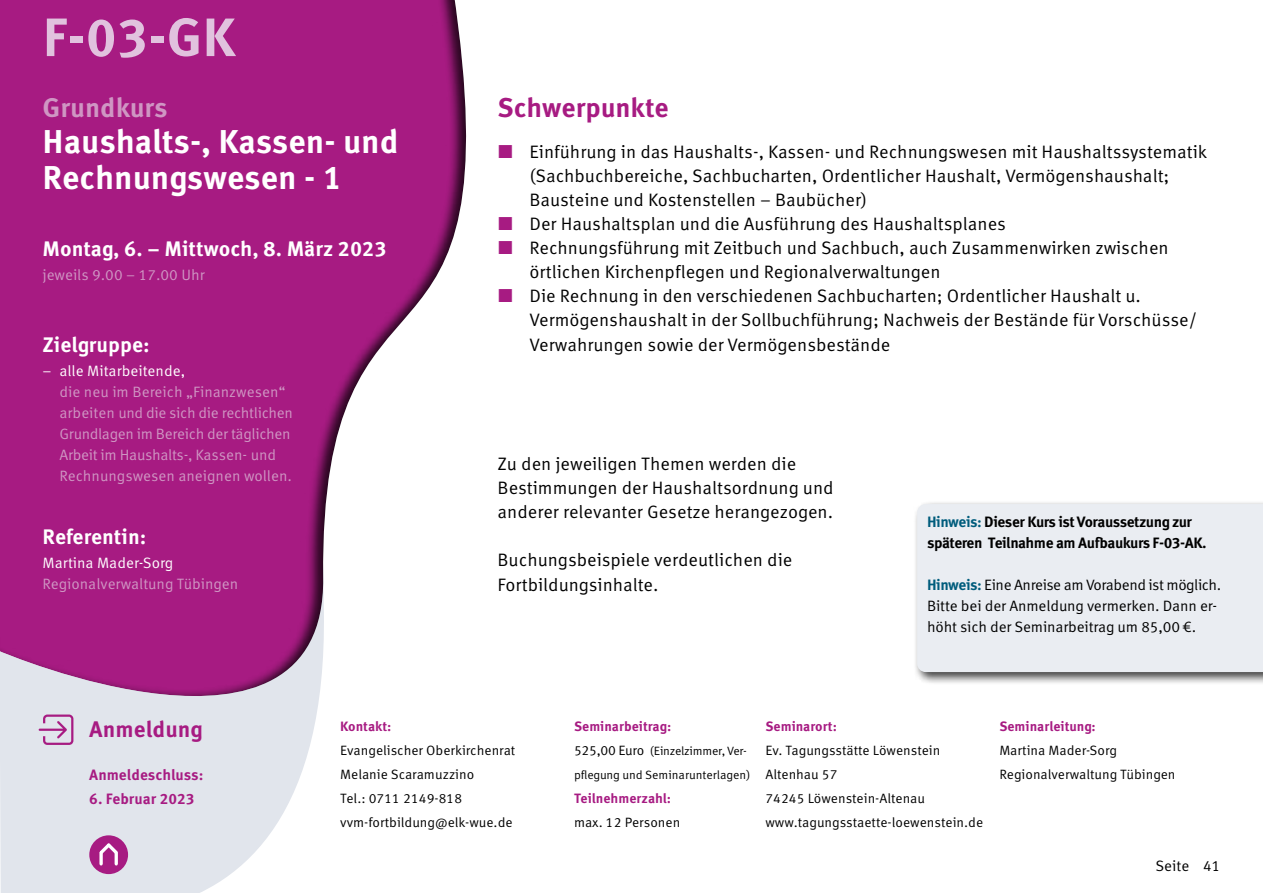
<style>
.page{position:relative;width:1263px;height:893px;background:#fff}
.page>*{position:absolute;margin:0;border:0;box-sizing:border-box;transform-origin:0 0}
.t1{font:700 54px "Meta Correspondence Pro";color:#e1c2de}
.t2{font:700 33px/36px "Meta Correspondence Pro";letter-spacing:-.005em;color:#fff}
.t3{font:700 27px "Meta Correspondence Pro";letter-spacing:-.005em;color:#a71b82}
.t4{font:700 27px "Meta Correspondence Pro";letter-spacing:-.01em;color:#cf96c3}
.t5{font:700 22.5px "Meta Correspondence Pro";color:#a71b82}
.t6{font:700 21px "Meta Correspondence Pro";color:#fff}
.t7{font:18px/24.2px "Meta Correspondence Pro";color:#000}
.t8{font:15px/21px "Meta Correspondence Pro";letter-spacing:-.005em;color:#cf96c3}
.t9{font:15px/21px "Meta Correspondence Pro";letter-spacing:-.01em;color:#000}
.t10{font:700 15px/21px "Meta Correspondence Pro";letter-spacing:-.035em;color:#000}
.t11{font:15px "Meta Correspondence Pro";color:#fff}
.t12{font:700 15px "Meta Correspondence Pro";color:#a71b82}
.t13{font:13.5px/24px "Meta Correspondence Pro";color:#000}
.t14{font:700 13.5px "Meta Correspondence Pro";color:#a71b82}
.t15{font:12px/24px "Meta Correspondence Pro";letter-spacing:-.02em;color:#000}
.s1{color:#005c7c}
.s2{font-weight:700;color:#005c7c}
.s3{font-size:13.5px}
</style>
<div class="page">
<svg style="left:0;top:696px;width:319px;height:197px;background:#e4e7ee"></svg>
<div style="left:0;top:0;width:480px;height:696px;background:#000;opacity:.75"></div>
<div style="left:90px;top:836px;width:37px;height:37px;background:#a71b82;border-radius:50%"></div>
<div style="left:89px;top:835px;width:39px;height:39px;border:2px solid #a71b82;border-radius:50%"></div>
<svg style="left:96px;top:842px;width:25px;height:25px"></svg>
<svg style="left:97px;top:840px;width:23px;height:24px"></svg>
<svg style="left:39px;top:714px;width:34px;height:31px"></svg>
<div style="left:914px;top:501px;width:349px;height:184px;background:#000;opacity:.75"></div>
<div style="left:917px;top:504px;width:346px;height:168px;background:#eaedf2"></div>
<h1 class="t1" style="left:43px;top:-5px;width:195px">F-03-GK</h1>
<h3 class="t4" style="left:43px;top:86px;width:127px">Grundkurs</h3>
<h2 class="t2" style="left:43px;top:121px;width:358px">Haushalts-, Kassen- und<br>Rechnungswesen - 1</h2>
<p class="t6" style="left:43px;top:232px;width:346px">Montag, 6. – Mittwoch, 8. März 2023</p>
<p class="t8" style="left:43px;top:263px;width:164px">jeweils 9.00 – 17.00 Uhr</p>
<p class="t6" style="left:43px;top:328px;width:109px">Zielgruppe:</p>
<p class="t11" style="left:43px;top:359px;width:144px">– alle Mitarbeitende,</p>
<p class="t8" style="left:60px;top:380px;width:235px">die neu im Bereich „Finanzwesen“ arbeiten und die sich die rechtlichen Grundlagen im Bereich der täglichen Arbeit im Haushalts-, Kassen- und Rechnungswesen aneignen wollen.</p>
<p class="t6" style="left:43px;top:520px;width:105px">Referentin:</p>
<p class="t11" style="left:43px;top:551px;width:132px">Martina Mader-Sorg</p>
<p class="t8" style="left:43px;top:572px;width:197px">Regionalverwaltung Tübingen</p>
<h3 class="t3" style="left:497px;top:86px;width:173px">Schwerpunkte</h3>
<p class="t7" style="left:529px;top:138px;width:679px">Einführung in das Haushalts-, Kassen- und Rechnungswesen mit Haushaltssystematik (Sachbuchbereiche, Sachbucharten, Ordentlicher Haushalt, Vermögenshaushalt; Bausteine und Kostenstellen – Baubücher)<br>Der Haushaltsplan und die Ausführung des Haushaltsplanes<br>Rechnungsführung mit Zeitbuch und Sachbuch, auch Zusammenwirken zwischen örtlichen Kirchenpflegen und Regionalverwaltungen<br>Die Rechnung in den verschiedenen Sachbucharten; Ordentlicher Haushalt u.<br>Vermögenshaushalt in der Sollbuchführung; Nachweis der Bestände für Vorschüsse/ Verwahrungen sowie der Vermögensbestände</p>
<p class="t7" style="left:497px;top:450px;width:338px">Zu den jeweiligen Themen werden die<br>Bestimmungen der Haushaltsordnung und anderer relevanter Gesetze herangezogen.</p>
<p class="t7" style="left:497px;top:545px;width:296px;line-height:25.5px">Buchungsbeispiele verdeutlichen die<br>Fortbildungsinhalte.</p>
<p class="t10" style="left:927px;top:511px;width:281px"><span class="s1">Hinweis:</span> Dieser Kurs ist Voraussetzung zur späteren Teilnahme am Aufbaukurs F-03-AK.</p>
<p class="t9" style="left:927px;top:574px;width:296px"><span class="s2">Hinweis:</span> Eine Anreise am Vorabend ist möglich.<br>Bitte bei der Anmeldung vermerken. Dann er&shy;höht sich der Seminarbeitrag um 85,00 €.</p>
<p class="t5" style="left:89px;top:711px;width:115px">Anmeldung</p>
<p class="t14" style="left:340px;top:715px;width:53px">Kontakt:</p>
<p class="t13" style="left:340px;top:737px;width:177px">Evangelischer Oberkirchenrat<br>Melanie Scaramuzzino<br>Tel.: 0711 2149-818 vvm-fortbildung@elk-wue.de</p>
<p class="t12" style="left:89px;top:763px;width:116px">Anmeldeschluss:</p>
<p class="t12" style="left:89px;top:787px;width:107px">6. Februar 2023</p>
<p class="t14" style="left:574px;top:715px;width:99px">Seminarbeitrag:</p>
<p class="t15" style="left:574px;top:738px;width:178px"><span class="s3">525,00 Euro</span> (Einzelzimmer, Ver&shy;pflegung und Seminarunterlagen)</p>
<p class="t14" style="left:574px;top:787px;width:99px">Teilnehmerzahl:</p>
<p class="t13" style="left:574px;top:809px;width:108px">max. 12 Personen</p>
<p class="t14" style="left:765px;top:715px;width:73px">Seminarort:</p>
<p class="t13" style="left:765px;top:737px;width:219px">Ev. Tagungsstätte Löwenstein<br>Altenhau 57<br>74245 Löwenstein-Altenau www.tagungsstaette-loewenstein.de</p>
<p class="t14" style="left:999px;top:715px;width:98px">Seminarleitung:</p>
<p class="t13" style="left:999px;top:737px;width:178px">Martina Mader-Sorg<br>Regionalverwaltung Tübingen</p>
<p class="t9" style="left:1155px;top:855px;width:67px">Seite 41</p>
</div>
